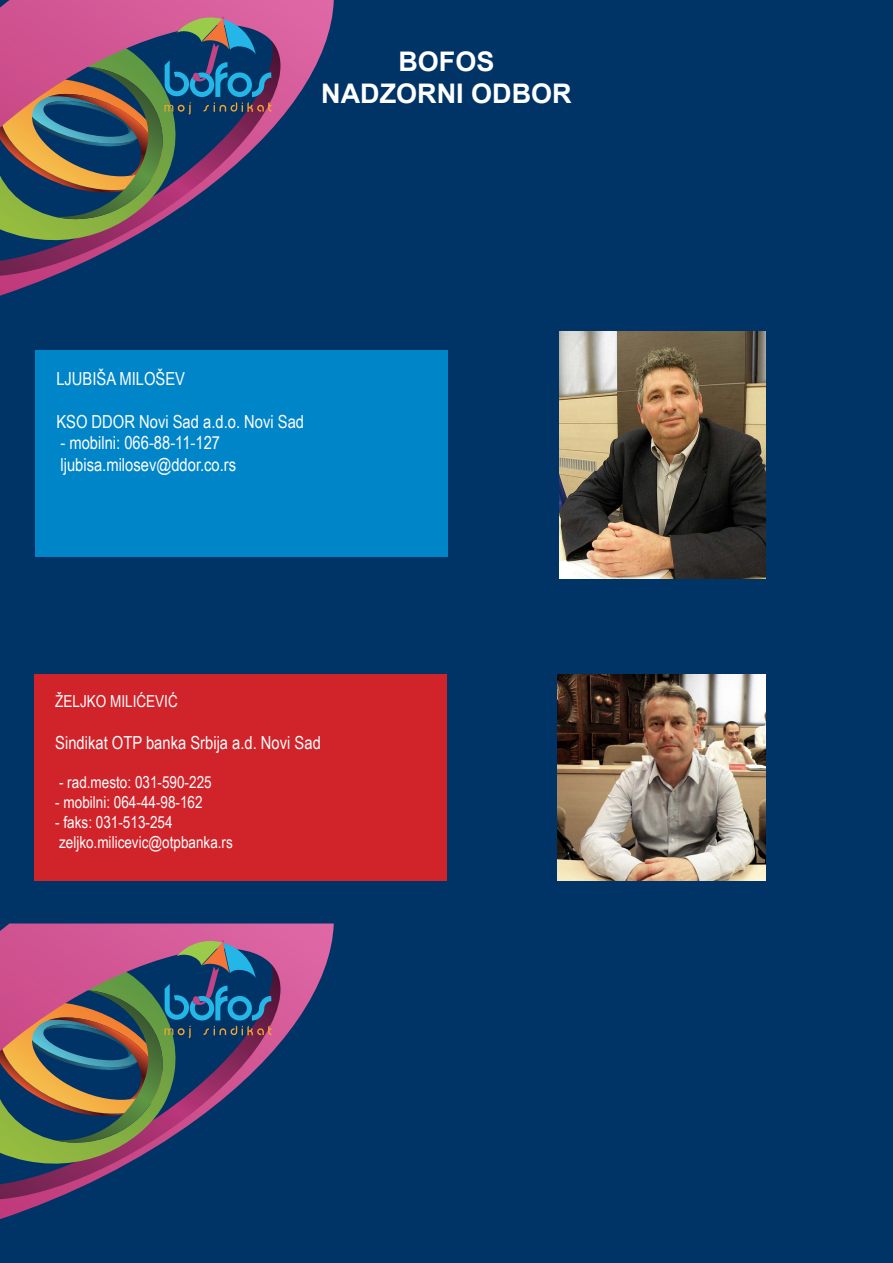
<style>
.page{position:relative;width:893px;height:1263px;background:#036}
.page>*{position:absolute;margin:0;border:0;box-sizing:border-box;transform-origin:0 0}
.siva_slova{font:700 27px "Arial";color:#fff}
.BOLD_TIL_TEXT{font:18px "Arial Narrow";color:#fff}
.BOLD_TIL_TEXT-2{font:16.5px "Arial Narrow";color:#fff}
</style>
<div class="page">
<svg style="left:0;top:0;width:334px;height:296px"></svg>
<svg style="left:0;top:14px;width:271px;height:237px"></svg>
<svg style="left:0;top:923px;width:334px;height:296px"></svg>
<svg style="left:0;top:938px;width:271px;height:236px"></svg>
<img style="left:559px;top:332px;width:206px;height:246px">
<div style="left:35px;top:350px;width:413px;height:206px;background:#0085c9"></div>
<img style="left:557px;top:674px;width:208px;height:206px">
<div style="left:34px;top:674px;width:412px;height:206px;background:#d1232a"></div>
<p class="siva_slova" style="left:398px;top:42px;width:98px">BOFOS</p>
<p class="siva_slova" style="left:321px;top:74px;width:252px">NADZORNI ODBOR</p>
<p class="BOLD_TIL_TEXT" style="left:56px;top:365px;width:130px">LJUBIŠA MILOŠEV</p>
<p class="BOLD_TIL_TEXT" style="left:56px;top:408px;width:249px">KSO DDOR Novi Sad a.d.o. Novi Sad</p>
<p class="BOLD_TIL_TEXT" style="left:60px;top:430px;width:161px">- mobilni: 066-88-11-127</p>
<p class="BOLD_TIL_TEXT" style="left:60px;top:451px;width:177px">ljubisa.milosev@ddor.co.rs</p>
<p class="BOLD_TIL_TEXT-2" style="left:55px;top:689px;width:124px">ŽELJKO MILIĆEVIĆ</p>
<p class="BOLD_TIL_TEXT" style="left:55px;top:729px;width:267px">Sindikat OTP banka Srbija a.d. Novi Sad</p>
<p class="BOLD_TIL_TEXT-2" style="left:59px;top:770px;width:154px">- rad.mesto: 031-590-225</p>
<p class="BOLD_TIL_TEXT-2" style="left:55px;top:790px;width:149px">- mobilni: 064-44-98-162</p>
<p class="BOLD_TIL_TEXT-2" style="left:55px;top:810px;width:119px">- faks: 031-513-254</p>
<p class="BOLD_TIL_TEXT-2" style="left:59px;top:830px;width:175px">zeljko.milicevic@otpbanka.rs</p>
</div>
